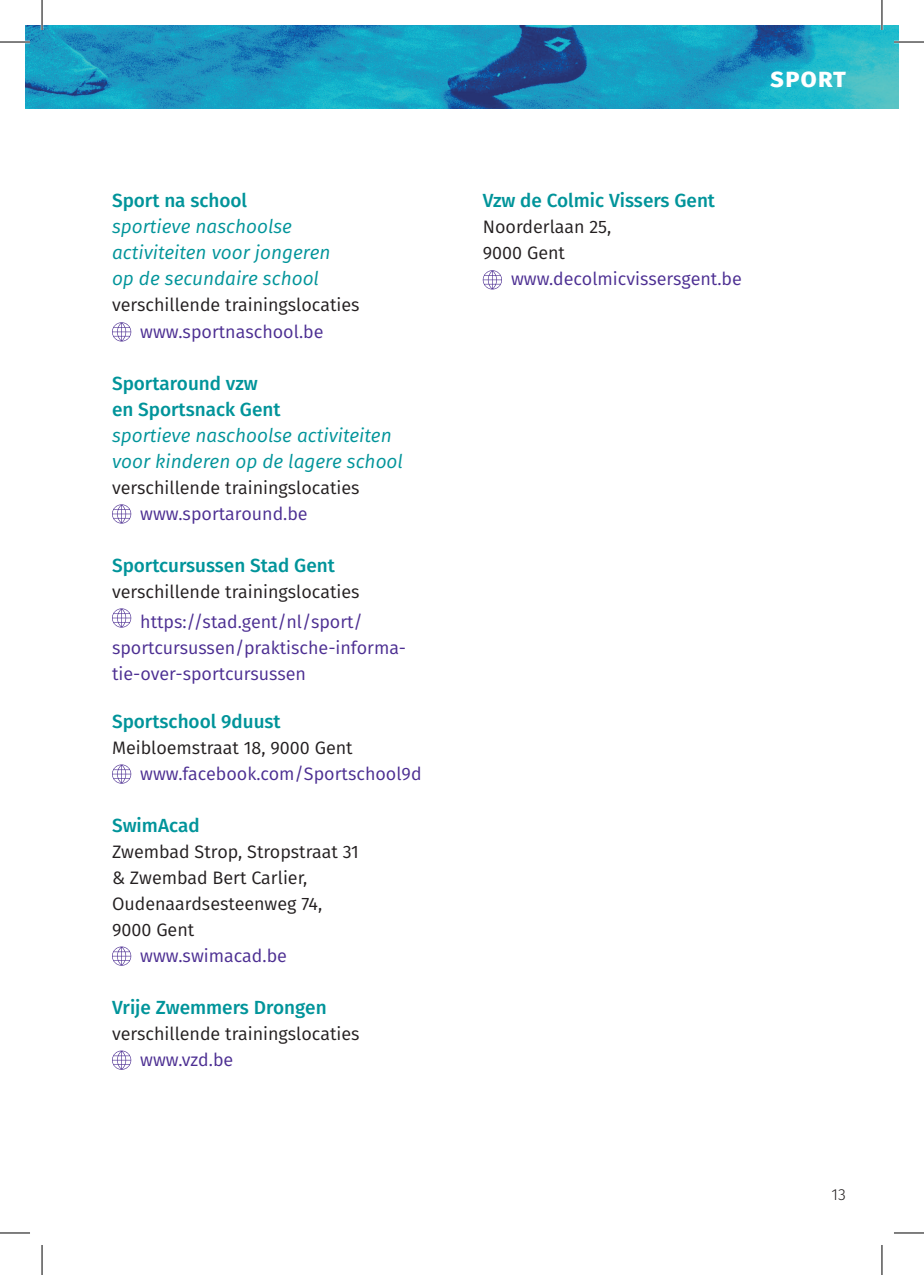
<style>
.page{position:relative;width:924px;height:1275px;background:#fff}
.page>*{position:absolute;margin:0;border:0;box-sizing:border-box;transform-origin:0 0}
.t1{font:700 26.8px "Fira Sans";letter-spacing:.03em;color:#fff}
.t2{font:500 19px/26px "Fira Sans";color:#00949a}
.t3{font:italic 19px/26px "Fira Sans";color:#00949a}
.t4{font:18px/26px "Fira Sans";color:#231f20}
.t5{font:18px/26px "Fira Sans";color:#4c2e92}
.t6{font:300 16px "Fira Sans";color:#231f20}
</style>
<div class="page">
<img style="left:25px;top:25px;width:873px;height:84px">
<svg style="left:112px;top:322px;width:19px;height:19px"></svg>
<svg style="left:112px;top:504px;width:19px;height:19px"></svg>
<svg style="left:112px;top:608px;width:19px;height:19px"></svg>
<svg style="left:112px;top:764px;width:19px;height:19px"></svg>
<svg style="left:112px;top:946px;width:19px;height:19px"></svg>
<svg style="left:112px;top:1050px;width:19px;height:19px"></svg>
<svg style="left:482px;top:270px;width:19px;height:19px"></svg>
<hr style="left:0;top:41px;width:30px;height:2px;background:#fff">
<hr style="left:893px;top:41px;width:30px;height:2px;background:#fff">
<hr style="left:41px;top:0;width:2px;height:30px;background:#fff">
<hr style="left:880px;top:0;width:2px;height:30px;background:#fff">
<hr style="left:0;top:42px;width:30px;height:1px;background:#000">
<hr style="left:893px;top:42px;width:30px;height:1px;background:#000">
<hr style="left:0;top:1232px;width:30px;height:1px;background:#000">
<hr style="left:893px;top:1232px;width:30px;height:1px;background:#000">
<hr style="left:42px;top:0;width:1px;height:30px;background:#000">
<hr style="left:42px;top:1245px;width:1px;height:30px;background:#000">
<hr style="left:881px;top:0;width:1px;height:30px;background:#000">
<hr style="left:881px;top:1245px;width:1px;height:30px;background:#000">
<p class="t2" style="left:112px;top:187px;width:137px">Sport na school</p>
<p class="t3" style="left:112px;top:213px;width:220px">sportieve naschoolse activiteiten voor jongeren op de secundaire school</p>
<p class="t4" style="left:112px;top:292px;width:249px">verschillende trainingslocaties</p>
<p class="t5" style="left:140px;top:318px;width:185px">www.sportnaschool.be</p>
<p class="t2" style="left:112px;top:369px;width:170px">Sportaround vzw en Sportsnack Gent</p>
<p class="t3" style="left:112px;top:421px;width:292px">sportieve naschoolse activiteiten voor kinderen op de lagere school</p>
<p class="t4" style="left:112px;top:474px;width:249px">verschillende trainingslocaties</p>
<p class="t5" style="left:140px;top:500px;width:169px">www.sportaround.be</p>
<p class="t2" style="left:112px;top:551px;width:224px">Sportcursussen Stad Gent</p>
<p class="t4" style="left:112px;top:578px;width:249px">verschillende trainingslocaties</p>
<p class="t5" style="left:112px;top:608px;width:295px;text-indent:28px">https://stad.gent/nl/sport/ sportcursussen/praktische-informa&shy;tie-over-sportcursussen</p>
<p class="t2" style="left:112px;top:707px;width:170px">Sportschool 9duust</p>
<p class="t4" style="left:112px;top:734px;width:242px">Meibloemstraat 18, 9000 Gent</p>
<p class="t5" style="left:140px;top:760px;width:283px">www.facebook.com/Sportschool9d</p>
<p class="t2" style="left:112px;top:811px;width:89px">SwimAcad</p>
<p class="t4" style="left:112px;top:838px;width:248px">Zwembad Strop, Stropstraat 31 &amp; Zwembad Bert Carlier,<br>Oudenaardsesteenweg 74,<br>9000 Gent</p>
<p class="t5" style="left:140px;top:942px;width:148px">www.swimacad.be</p>
<p class="t2" style="left:112px;top:993px;width:216px">Vrije Zwemmers Drongen</p>
<p class="t4" style="left:112px;top:1020px;width:249px">verschillende trainingslocaties</p>
<p class="t5" style="left:140px;top:1046px;width:95px">www.vzd.be</p>
<h1 class="t1" style="left:770px;top:55px;width:77px">sport</h1>
<p class="t2" style="left:482px;top:187px;width:234px">Vzw de Colmic Vissers Gent</p>
<p class="t4" style="left:482px;top:214px;width:130px">Noorderlaan 25,<br>9000 Gent</p>
<p class="t5" style="left:510px;top:266px;width:232px">www.decolmicvissersgent.be</p>
<p class="t6" style="left:831px;top:1183px;width:16px">13</p>
</div>
